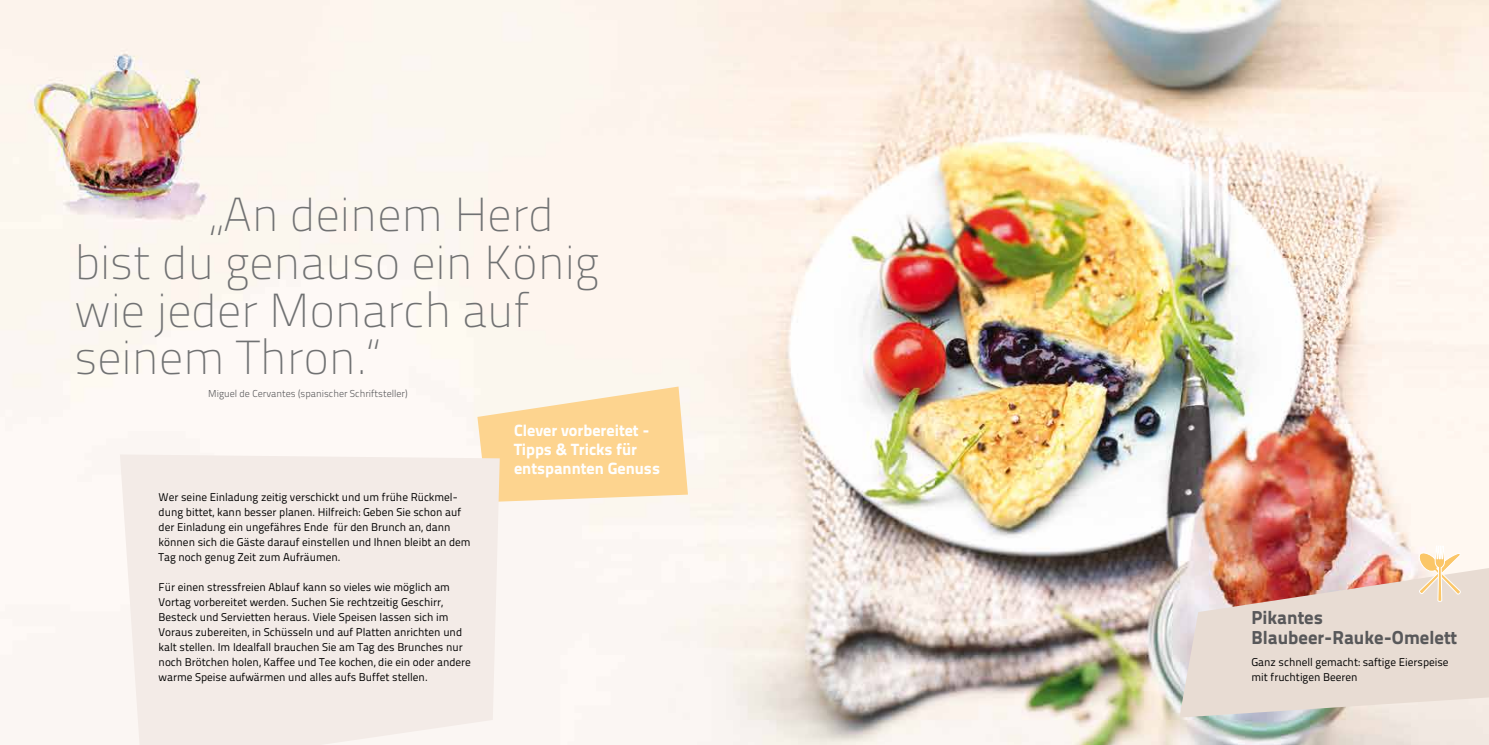
<style>
.page{position:relative;width:1489px;height:745px;background:#fff}
.page>*{position:absolute;margin:0;border:0;box-sizing:border-box;transform-origin:0 0}
.t1{font:47.62px/47.6px "Titillium Text 22 L 1 wt";color:#707172}
.t2{font:18.75px/20px "Titillium Text 22 L 999 wt";color:#58585a}
.t3{font:16.25px/18.8px "Titillium Text 22 L 999 wt";color:#fff}
.t4{font:11.25px/15px "Titillium Text 22 L 400 wt";color:#000}
.t5{font:10px "Titillium Text 22 L 250 wt";color:#58585a}
</style>
<div class="page">
<img style="left:0;top:0;width:1488px;height:744px">
<svg style="left:1179px;top:567px;width:309px;height:150px;background:#e4d0c7"></svg>
<svg style="left:477px;top:386px;width:211px;height:115px;background:#fcdaa0"></svg>
<div style="left:120px;top:454px;width:379px;height:290px;background:#f3ebe7"></div>
<svg style="left:1415px;top:545px;width:45px;height:56px"></svg>
<h1 class="t1" style="left:74px;top:188px;width:526px;text-indent:134px">„An deinem Herd bist du genauso ein König wie jeder Monarch auf seinem Thron.“</h1>
<p class="t5" style="left:208px;top:386px;width:201px">Miguel de Cervantes (spanischer Schriftsteller)</p>
<h3 class="t3" style="left:514px;top:420px;width:147px">Clever vorbereitet -<br>Tipps &amp; Tricks für entspannten Genuss</h3>
<p class="t4" style="left:159px;top:488px;width:313px">Wer seine Einladung zeitig verschickt und um frühe Rückmel&shy;dung bittet, kann besser planen. Hilfreich: Geben Sie schon auf der Einladung ein ungefähres Ende für den Brunch an, dann können sich die Gäste darauf einstellen und Ihnen bleibt an dem Tag noch genug Zeit zum Aufräumen.</p>
<p class="t4" style="left:159px;top:578px;width:314px">Für einen stressfreien Ablauf kann so vieles wie möglich am Vortag vorbereitet werden. Suchen Sie rechtzeitig Geschirr, Besteck und Servietten heraus. Viele Speisen lassen sich im Voraus zubereiten, in Schüsseln und auf Platten anrichten und kalt stellen. Im Idealfall brauchen Sie am Tag des Brunches nur noch Brötchen holen, Kaffee und Tee kochen, die ein oder andere warme Speise aufwärmen und alles aufs Buffet stellen.</p>
<h2 class="t2" style="left:1251px;top:605px;width:207px">Pikantes<br>Blaubeer-Rauke-Omelett</h2>
<p class="t4" style="left:1251px;top:653px;width:199px">Ganz schnell gemacht: saftige Eierspeise mit fruchtigen Beeren</p>
</div>
